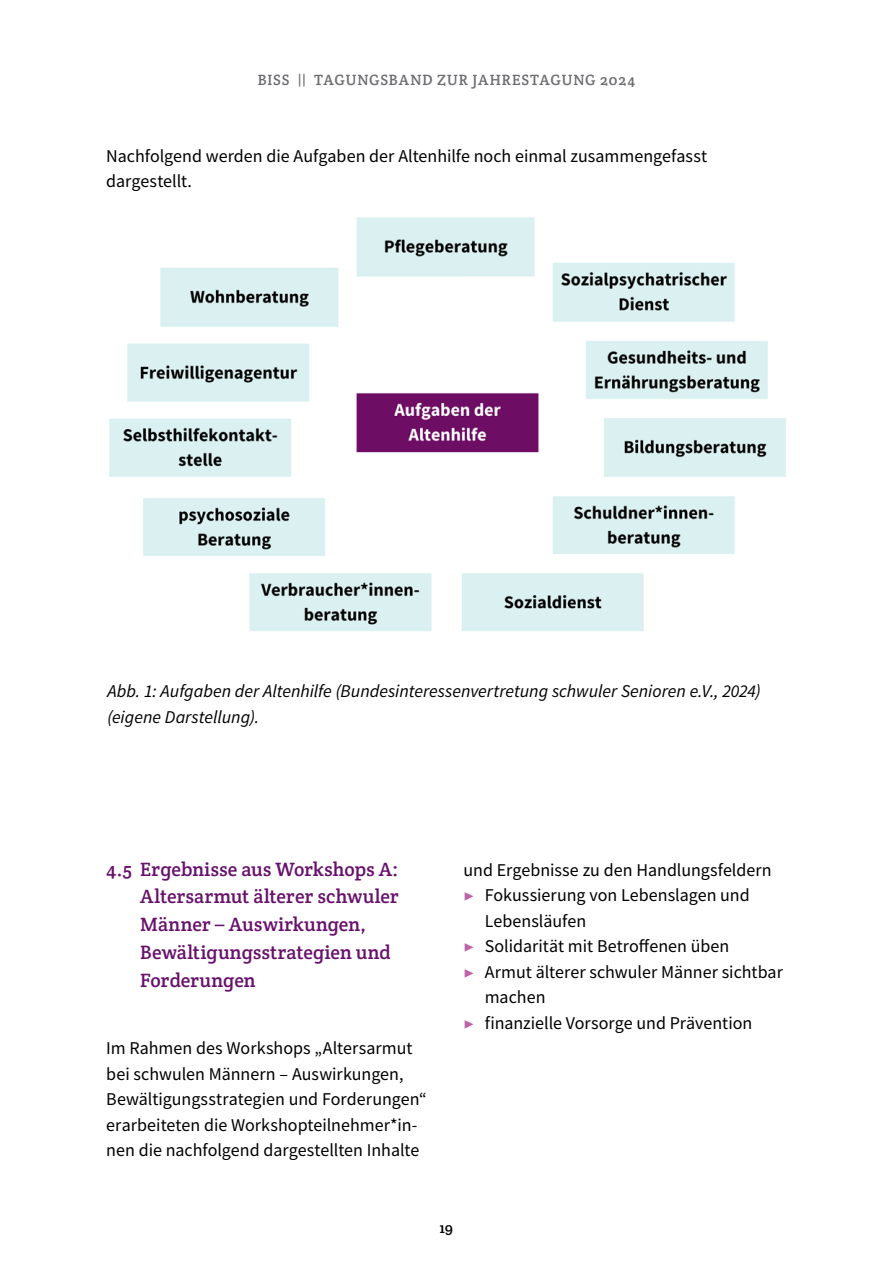
<style>
.page{position:relative;width:893px;height:1263px;background:#fff}
.page>*{position:absolute;margin:0;border:0;box-sizing:border-box;transform-origin:0 0}
.Subheadline_NEU{font:19.5px/27.8px "Crete Round";letter-spacing:.005em;color:#68116c}
.Fließtext{font:18px/25.5px "Source Sans Variable";color:#000}
.BU{font:italic 18px/25.5px "Source Sans Variable";letter-spacing:-.005em;color:#000}
.t1{font:15px "Crete Round";letter-spacing:.055em;color:#6b6c6f}
.t2{font:15px "Crete Round";color:#000}
.s1{font-family:"Minion Pro";font-weight:500;color:#bd64a8}
</style>
<div class="page">
<img style="left:109px;top:217px;width:677px;height:414px">
<p class="t1" style="left:258px;top:70px;width:379px">BISS || TAGUNGSBAND ZUR JAHRESTAGUNG 2024</p>
<p class="Fließtext" style="left:106px;top:143px;width:602px">Nachfolgend werden die Aufgaben der Altenhilfe noch einmal zusammengefasst dargestellt.</p>
<p class="BU" style="left:107px;top:678px;width:655px">Abb. 1: Aufgaben der Altenhilfe (Bundesinteressenvertretung schwuler Senioren e.V., 2024) (eigene Darstellung).</p>
<p class="Subheadline_NEU" style="left:140px;top:855px;width:260px;text-indent:-34px">4.5 Ergebnisse aus Workshops A:<br>Altersarmut älterer schwuler<br>Männer – Auswirkungen,<br>Bewältigungsstrategien und<br>Forderungen</p>
<p class="Fließtext" style="left:106px;top:1035px;width:322px">Im Rahmen des Workshops „Altersarmut bei schwulen Männern – Auswirkungen, Bewältigungsstrategien und Forderungen“ erarbeiteten die Workshopteilnehmer*in&shy;nen die nachfolgend dargestellten Inhalte</p>
<p class="Fließtext" style="left:463px;top:857px;width:310px">und Ergebnisse zu den Handlungsfeldern</p>
<p class="Fließtext" style="left:485px;top:882px;width:267px;text-indent:-21px"><span class="s1">▶</span> Fokussierung von Lebenslagen und<br>Lebensläufen</p>
<p class="Fließtext" style="left:463px;top:933px;width:267px"><span class="s1">▶</span> Solidarität mit Betroffenen üben</p>
<p class="Fließtext" style="left:485px;top:959px;width:300px;text-indent:-21px"><span class="s1">▶</span> Armut älterer schwuler Männer sichtbar machen</p>
<p class="Fließtext" style="left:463px;top:1010px;width:290px"><span class="s1">▶</span> finanzielle Vorsorge und Prävention</p>
<p class="t2" style="left:440px;top:1218px;width:15px">19</p>
</div>
